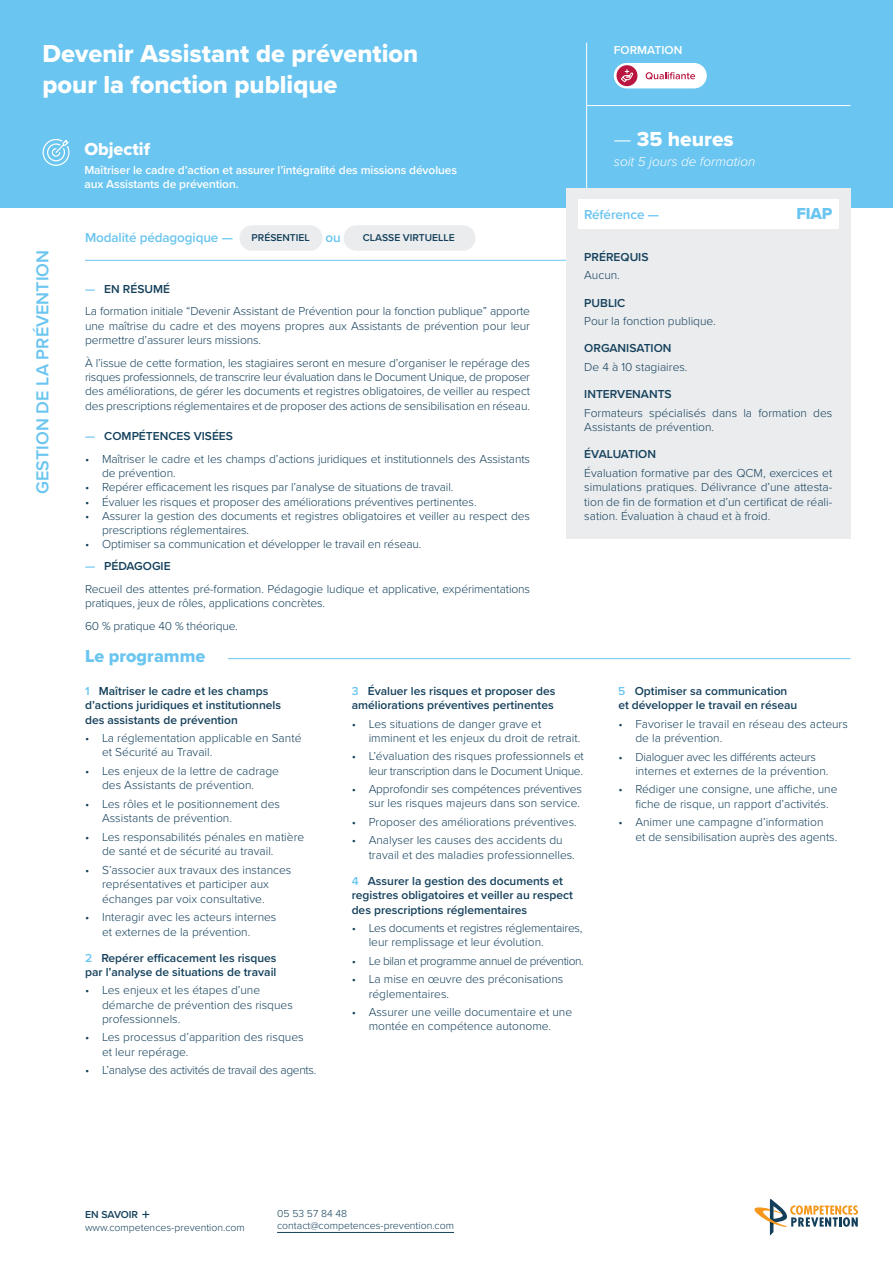
<style>
.page{position:relative;width:893px;height:1263px;background:#fff}
.page>*{position:absolute;margin:0;border:0;box-sizing:border-box;transform-origin:0 0}
.t1{font:25.5px/30.6px "Proxima Nova Extrabld";color:#fff}
.t2{font:21px "Proxima Nova Extrabld";color:#fff}
.t3{font:600 18px "Proxima Nova";color:#6ac5f0}
.t4{font:18px "Proxima Nova Extrabld";color:#6ac5f0}
.t5{font:18px "Proxima Nova Extrabld";color:#fff}
.t6{font:16.5px "Proxima Nova Extrabld";color:#6ac5f0}
.t7{font:600 13.5px "Proxima Nova";letter-spacing:-.01em;color:#6ac5f0}
.t8{font:italic 300 13.5px "Proxima Nova";color:#fff}
.t9{font:300 12px/14.2px "Proxima Nova";color:#14405b}
.t10{font:600 12px/14.4px "Proxima Nova";color:#14405b}
.t11{font:300 12px/14.2px "Proxima Nova";letter-spacing:-.02em;color:#14405b}
.t12{font:300 12px/14.2px "Proxima Nova";letter-spacing:-.025em;color:#14405b;text-align:right}
.t13{font:600 12px/14.4px "Proxima Nova";letter-spacing:-.01em;color:#fff}
.t14{font:300 12px "Proxima Nova";letter-spacing:-.035em;color:#14405b}
.t15{font:300 10.5px/12.6px "Proxima Nova";color:#14405b}
.t16{font:600 10.5px "Proxima Nova";letter-spacing:-.005em;color:#14405b}
.t17{font:600 10.35px "Proxima Nova";color:#14405b}
.s1{font-size:13.5px;color:#6ac5f0}
.s2{font-weight:600;color:#6ac5f0}
.s3{font-weight:600}
.s4{color:#6ac5f0}
.s5{font-family:"Proxima Nova";font-weight:300}
</style>
<div class="page">
<div style="left:0;top:0;width:893px;height:207px;background:#6ac5f0"></div>
<hr style="left:586px;top:43px;width:1px;height:146px;background:#fff">
<hr style="left:586px;top:105px;width:264px;height:1px;background:#fff">
<svg style="left:43px;top:139px;width:27px;height:27px"></svg>
<hr style="left:85px;top:260px;width:481px;height:1px;background:#6ac5f0">
<div style="left:239px;top:225px;width:84px;height:26px;background:#eaecee;border-radius:13px"></div>
<div style="left:344px;top:225px;width:131px;height:26px;background:#eaecee;border-radius:13px"></div>
<hr style="left:228px;top:658px;width:622px;height:1px;background:#6ac5f0">
<div style="left:566px;top:188px;width:284px;height:350px;background:#eaecee"></div>
<div style="left:578px;top:200px;width:261px;height:29px;background:#fff"></div>
<div style="left:614px;top:63px;width:93px;height:25px;background:#fff;border-radius:13px"></div>
<svg style="left:646px;top:72px;width:49px;height:8px"></svg>
<div style="left:616px;top:65px;width:21px;height:21px;background:#ba1740;border-radius:50%"></div>
<svg style="left:621px;top:69px;width:12px;height:14px"></svg>
<svg style="left:142px;top:1211px;width:7px;height:7px"></svg>
<hr style="left:277px;top:1232px;width:177px;height:1px;background:#14405b">
<svg style="left:754px;top:1199px;width:104px;height:36px"></svg>
<h1 class="t1" style="left:43px;top:38px;width:377px">Devenir Assistant de prévention pour la fonction publique</h1>
<h3 class="t3" style="left:29px;top:494px;width:245px;rotate:-90deg">GESTION DE LA PRÉVENTION</h3>
<h3 class="t5" style="left:84px;top:136px;width:67px">Objectif</h3>
<p class="t13" style="left:84px;top:162px;width:374px">Maîtriser le cadre d’action et assurer l’intégralité des missions dévolues aux Assistants de prévention.</p>
<p class="t7" style="left:85px;top:228px;width:149px">Modalité pédagogique —</p>
<p class="t17" style="left:252px;top:230px;width:91px">PRÉSENTIEL <span class="s1">ou</span></p>
<p class="t17" style="left:363px;top:230px;width:93px">CLASSE VIRTUELLE</p>
<p class="t9" style="left:85px;top:276px;width:446px;line-height:23px"><span class="s2">—</span> <span class="s3">EN RÉSUMÉ<br></span>La formation initiale “Devenir Assistant de Prévention pour la fonction publique” apporte</p>
<p class="t9" style="left:85px;top:318px;width:446px">une maîtrise du cadre et des moyens propres aux Assistants de prévention pour leur permettre d’assurer leurs missions.</p>
<p class="t9" style="left:85px;top:355px;width:447px;text-align:justify">À l’issue de cette formation, les stagiaires seront en mesure d’organiser le repérage des risques professionnels, de transcrire leur évaluation dans le Document Unique, de proposer des améliorations, de gérer les documents et registres obligatoires, de veiller au respect des prescriptions réglementaires et de proposer des actions de sensibilisation en réseau.</p>
<p class="t10" style="left:85px;top:428px;width:149px"><span class="s4">—</span> COMPÉTENCES VISÉES</p>
<p class="t9" style="left:102px;top:451px;width:429px;text-indent:-17px">• Maîtriser le cadre et les champs d’actions juridiques et institutionnels des Assistants de prévention.</p>
<p class="t9" style="left:85px;top:479px;width:370px">• Repérer efficacement les risques par l’analyse de situations de travail.</p>
<p class="t9" style="left:85px;top:494px;width:393px">• Évaluer les risques et proposer des améliorations préventives pertinentes.</p>
<p class="t9" style="left:102px;top:508px;width:429px;text-indent:-17px">• Assurer la gestion des documents et registres obligatoires et veiller au respect des prescriptions réglementaires.</p>
<p class="t9" style="left:85px;top:537px;width:338px">• Optimiser sa communication et développer le travail en réseau.</p>
<p class="t9" style="left:85px;top:554px;width:447px;line-height:22.8px"><span class="s2">—</span> <span class="s3">PÉDAGOGIE<br></span>Recueil des attentes pré-formation. Pédagogie ludique et applicative, expérimentations</p>
<p class="t9" style="left:85px;top:591px;width:242px;line-height:22.8px">pratiques, jeux de rôles, applications concrètes.<br>60 % pratique 40 % théorique.</p>
<h3 class="t4" style="left:85px;top:643px;width:122px">Le programme</h3>
<p class="t13" style="left:614px;top:42px;width:70px">FORMATION</p>
<h2 class="t2" style="left:614px;top:123px;width:121px"><span class="s5">—</span> 35 heures</h2>
<p class="t8" style="left:614px;top:151px;width:143px">soit 5 jours de formation</p>
<p class="t7" style="left:584px;top:205px;width:76px">Référence —</p>
<h3 class="t6" style="left:796px;top:201px;width:38px">FIAP</h3>
<p class="t10" style="left:584px;top:249px;width:66px">PRÉREQUIS</p>
<p class="t9" style="left:584px;top:268px;width:37px">Aucun.</p>
<p class="t10" style="left:584px;top:295px;width:43px">PUBLIC</p>
<p class="t9" style="left:584px;top:313px;width:133px">Pour la fonction publique.</p>
<p class="t10" style="left:584px;top:341px;width:89px">ORGANISATION</p>
<p class="t9" style="left:584px;top:359px;width:105px">De 4 à 10 stagiaires.</p>
<p class="t10" style="left:584px;top:387px;width:89px">INTERVENANTS</p>
<p class="t9" style="left:584px;top:405px;width:250px">Formateurs spécialisés dans la formation des<br>Assistants de prévention.</p>
<p class="t10" style="left:584px;top:447px;width:73px">ÉVALUATION</p>
<p class="t9" style="left:584px;top:465px;width:250px;text-align:justify">Évaluation formative par des QCM, exercices et simulations pratiques. Délivrance d’une attesta&shy;tion de fin de formation et d’un certificat de réali&shy;sation. Évaluation à chaud et à froid.</p>
<p class="t10" style="left:85px;top:683px;width:198px"><span class="s4">1</span> Maîtriser le cadre et les champs d’actions juridiques et institutionnels des assistants de prévention</p>
<p class="t9" style="left:102px;top:730px;width:201px;text-indent:-17px">• La réglementation applicable en Santé et Sécurité au Travail.</p>
<p class="t9" style="left:102px;top:763px;width:179px;text-indent:-17px">• Les enjeux de la lettre de cadrage des Assistants de prévention.</p>
<p class="t9" style="left:102px;top:796px;width:180px;text-indent:-17px">• Les rôles et le positionnement des<br>Assistants de prévention.</p>
<p class="t9" style="left:102px;top:829px;width:204px;text-indent:-17px">• Les responsabilités pénales en matière de santé et de sécurité au travail.</p>
<p class="t9" style="left:102px;top:862px;width:191px;text-indent:-17px">• S’associer aux travaux des instances représentatives et participer aux échanges par voix consultative.</p>
<p class="t9" style="left:102px;top:909px;width:176px;text-indent:-17px">• Interagir avec les acteurs internes et externes de la prévention.</p>
<p class="t10" style="left:85px;top:950px;width:193px"><span class="s4">2</span> Repérer efficacement les risques par l’analyse de situations de travail</p>
<p class="t9" style="left:102px;top:983px;width:192px;text-indent:-17px">• Les enjeux et les étapes d’une démarche de prévention des risques professionnels.</p>
<p class="t9" style="left:102px;top:1030px;width:203px;text-indent:-17px">• Les processus d’apparition des risques et leur repérage.</p>
<p class="t12" style="left:85px;top:1062px;width:233px">• L’analyse des activités de travail des agents.</p>
<p class="t10" style="left:352px;top:683px;width:205px"><span class="s4">3</span> Évaluer les risques et proposer des améliorations préventives pertinentes</p>
<p class="t9" style="left:369px;top:716px;width:213px;text-indent:-17px">• Les situations de danger grave et imminent et les enjeux du droit de retrait.</p>
<p class="t12" style="left:352px;top:749px;width:234px">• L’évaluation des risques professionnels et leur transcription dans le Document Unique.</p>
<p class="t9" style="left:352px;top:781px;width:232px;text-align:right">• Approfondir ses compétences préventives sur les risques majeurs dans son service.</p>
<p class="t9" style="left:352px;top:814px;width:227px">• Proposer des améliorations préventives.</p>
<p class="t9" style="left:369px;top:832px;width:208px;text-indent:-17px">• Analyser les causes des accidents du travail et des maladies professionnelles.</p>
<p class="t10" style="left:352px;top:873px;width:223px"><span class="s4">4</span> Assurer la gestion des documents et registres obligatoires et veiller au respect des prescriptions réglementaires</p>
<p class="t11" style="left:369px;top:920px;width:215px;text-indent:-17px">• Les documents et registres réglementaires, leur remplissage et leur évolution.</p>
<p class="t14" style="left:352px;top:952px;width:234px">• Le bilan et programme annuel de prévention.</p>
<p class="t9" style="left:369px;top:971px;width:196px;text-indent:-17px">• La mise en œuvre des préconisations réglementaires.</p>
<p class="t9" style="left:352px;top:1004px;width:222px;text-align:center">• Assurer une veille documentaire et une montée en compétence autonome.</p>
<p class="t10" style="left:618px;top:683px;width:181px"><span class="s4">5</span> Optimiser sa communication et développer le travail en réseau</p>
<p class="t9" style="left:635px;top:716px;width:214px;text-indent:-17px">• Favoriser le travail en réseau des acteurs de la prévention.</p>
<p class="t11" style="left:635px;top:749px;width:195px;text-indent:-17px">• Dialoguer avec les différents acteurs internes et externes de la prévention.</p>
<p class="t9" style="left:635px;top:782px;width:204px;text-indent:-17px">• Rédiger une consigne, une affiche, une fiche de risque, un rapport d’activités.</p>
<p class="t9" style="left:635px;top:814px;width:204px;text-indent:-17px">• Animer une campagne d’information<br>et de sensibilisation auprès des agents.</p>
<p class="t16" style="left:85px;top:1207px;width:55px">EN SAVOIR</p>
<p class="t15" style="left:85px;top:1220px;width:161px">www.competences-prevention.com</p>
<p class="t15" style="left:277px;top:1206px;width:178px">05 53 57 84 48 contact@competences-prevention.com</p>
</div>
